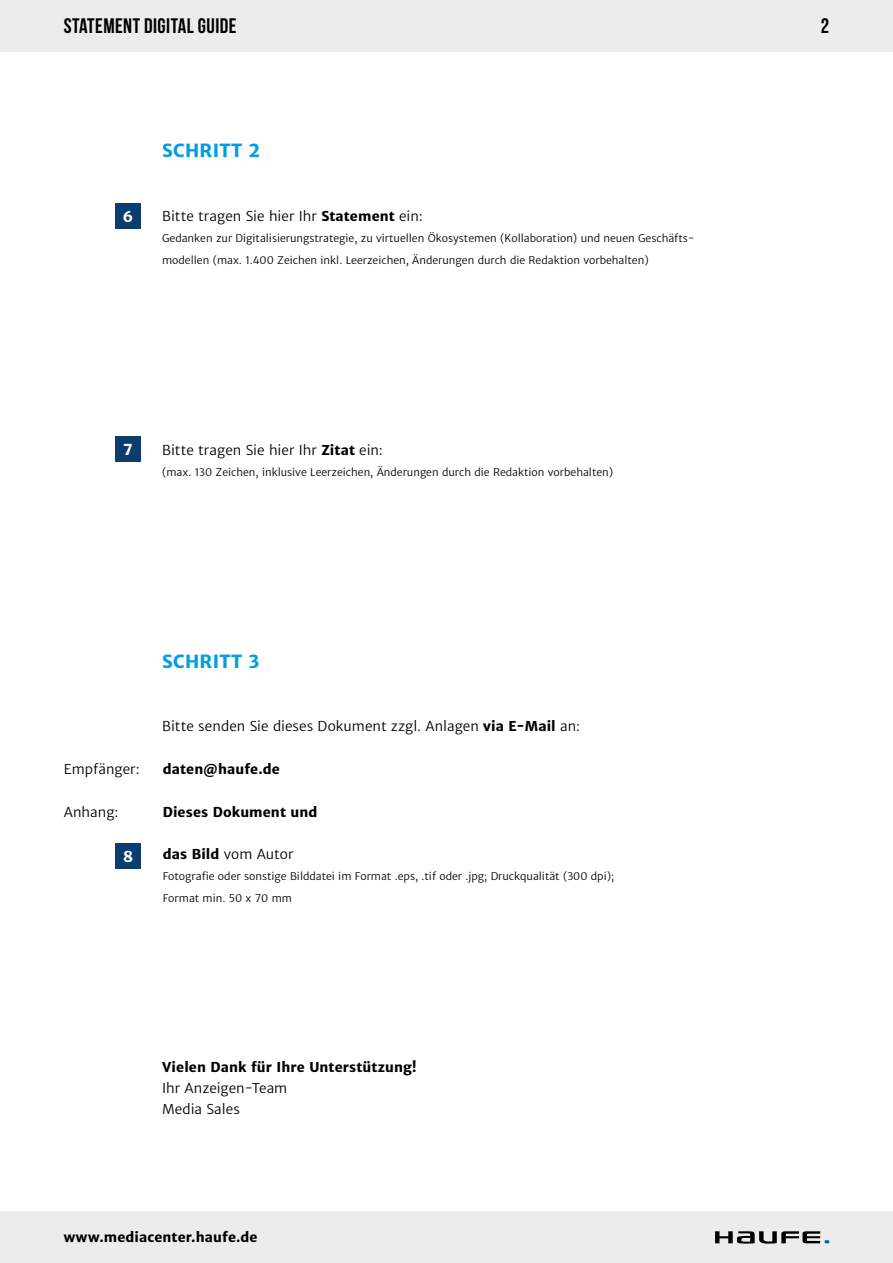
<style>
.page{position:relative;width:893px;height:1263px;background:#fff}
.page>*{position:absolute;margin:0;border:0;box-sizing:border-box;transform-origin:0 0}
.t1{font:700 21px "Bebas Neue";letter-spacing:.02em;color:#000}
.t2{font:700 18px "Haufe Merriweather Sans";letter-spacing:.02em;color:#009ee3}
.t3{font:700 15px "Haufe Merriweather Sans";color:#fff}
.t4{font:13.5px/21.3px "Haufe Merriweather Sans Lt";color:#000}
.t5{font:700 13.5px "Haufe Merriweather Sans";letter-spacing:.01em;color:#000}
.t6{font:10.5px/21.3px "Haufe Merriweather Sans Lt";color:#000}
.s1{font-family:"Haufe Merriweather Sans";font-weight:700}
</style>
<div class="page">
<div style="left:0;top:0;width:893px;height:51px;background:#ececec"></div>
<div style="left:0;top:1212px;width:893px;height:51px;background:#ececec"></div>
<svg style="left:715px;top:1231px;width:114px;height:13px"></svg>
<div style="left:115px;top:436px;width:26px;height:26px;background:#0b3e6e"></div>
<div style="left:115px;top:203px;width:26px;height:26px;background:#0b3e6e"></div>
<div style="left:115px;top:843px;width:26px;height:25px;background:#0b3e6e"></div>
<h1 class="t1" style="left:64px;top:15px;width:174px">STATEMENT DIGITAL GUIDE</h1>
<h3 class="t3" style="left:123px;top:207px;width:12px">6</h3>
<h2 class="t2" style="left:162px;top:140px;width:100px">SCHRITT 2</h2>
<p class="t4" style="left:162px;top:206px;width:262px">Bitte tragen Sie hier Ihr <span class="s1">Statement</span> ein:</p>
<p class="t6" style="left:162px;top:228px;width:532px">Gedanken zur Digitalisierungstrategie, zu virtuellen Ökosystemen (Kollaboration) und neuen Geschäfts&shy;modellen (max. 1.400 Zeichen inkl. Leerzeichen, Änderungen durch die Redaktion vorbehalten)</p>
<h3 class="t3" style="left:124px;top:440px;width:11px">7</h3>
<p class="t4" style="left:162px;top:440px;width:222px">Bitte tragen Sie hier Ihr <span class="s1">Zitat</span> ein:</p>
<p class="t6" style="left:162px;top:462px;width:453px">(max. 130 Zeichen, inklusive Leerzeichen, Änderungen durch die Redaktion vorbehalten)</p>
<h2 class="t2" style="left:162px;top:650px;width:99px">SCHRITT 3</h2>
<p class="t4" style="left:162px;top:716px;width:419px">Bitte senden Sie dieses Dokument zzgl. Anlagen <span class="s1">via E-Mail</span> an:</p>
<p class="t4" style="left:64px;top:759px;width:78px">Empfänger:</p>
<p class="t5" style="left:163px;top:761px;width:119px">daten@haufe.de</p>
<p class="t4" style="left:64px;top:801px;width:56px">Anhang:</p>
<p class="t5" style="left:163px;top:803px;width:156px">Dieses Dokument und</p>
<p class="t4" style="left:163px;top:844px;width:132px"><span class="s1">das Bild</span> vom Autor</p>
<p class="t6" style="left:163px;top:866px;width:453px">Fotografie oder sonstige Bilddatei im Format .eps, .tif oder .jpg; Druckqualität (300 dpi);<br>Format min. 50 x 70 mm</p>
<h3 class="t3" style="left:123px;top:847px;width:11px">8</h3>
<p class="t5" style="left:162px;top:1058px;width:256px">Vielen Dank für Ihre Unterstützung!</p>
<p class="t4" style="left:162px;top:1077px;width:127px">Ihr Anzeigen-Team<br>Media Sales</p>
<p class="t5" style="left:64px;top:1228px;width:195px">www.mediacenter.haufe.de</p>
<h1 class="t1" style="left:821px;top:15px;width:10px">2</h1>
</div>
